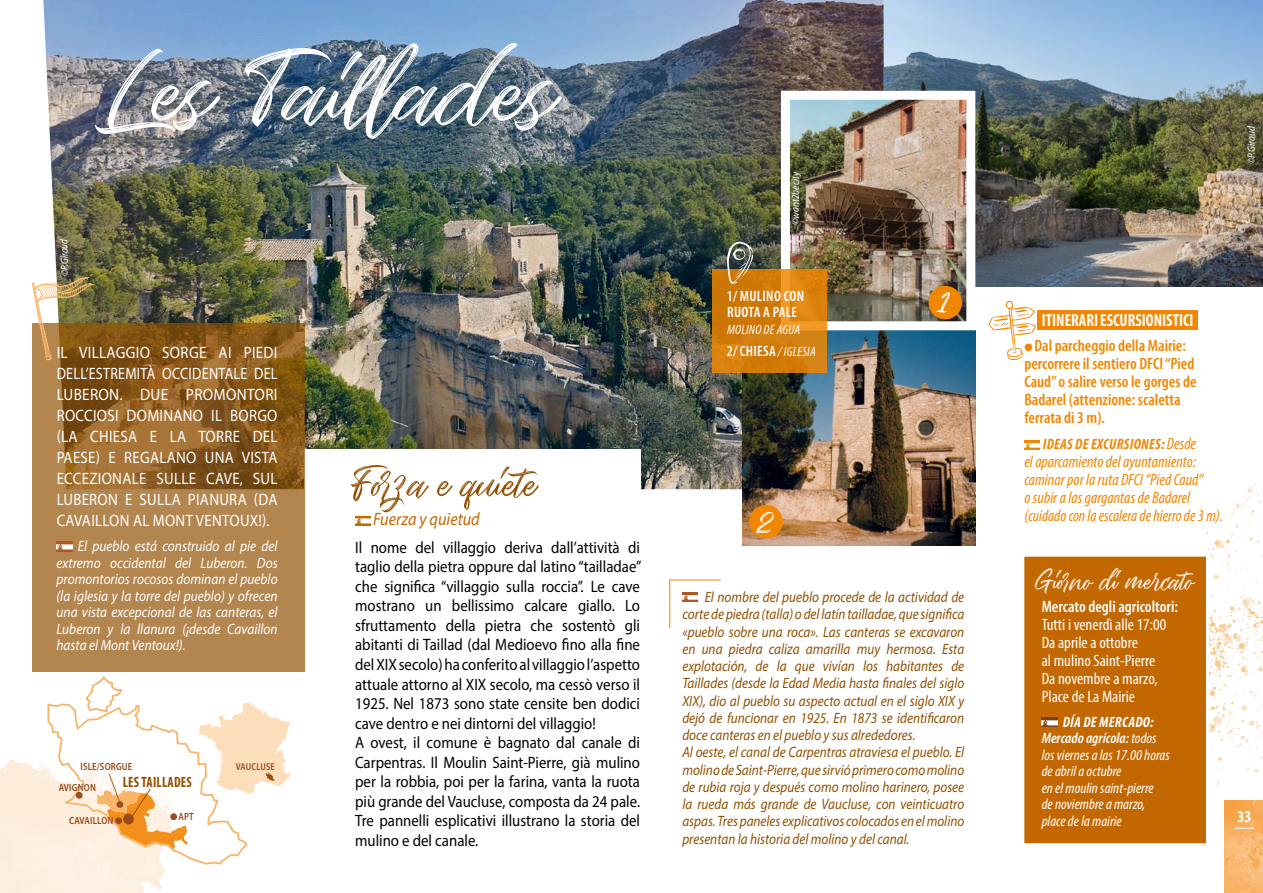
<style>
.page{position:relative;width:1263px;height:893px;background:#fff}
.page>*{position:absolute;margin:0;border:0;box-sizing:border-box;transform-origin:0 0}
.t1{font:36px "Seymore Script";color:#fff;scale:1.1 1}
.t2{font:30px "Seymore Script";color:#fff}
.t3{font:italic 18px "Myriad Pro";color:#c36800;scale:.9 1}
.t4{font:700 condensed 17.55px "Myriad Pro";color:#fff;scale:.93 1}
.t5{font:16.5px/19.5px "Myriad Pro";color:#000;scale:.9 1}
.t6{font:16.5px/21px "Myriad Pro";letter-spacing:.02em;color:#fff;text-align:justify;scale:.91 1}
.t7{font:italic condensed 16.5px/18px "Myriad Pro";color:#f18700}
.t8{font:600 condensed 16.5px/18px "Myriad Pro";color:#f18700}
.t9{font:condensed 16.5px/18px "Myriad Pro";color:#fff}
.t10{font:600 condensed 16.5px "Myriad Pro";color:#fff}
.t11{font:700 condensed 16.5px "Myriad Pro";color:#fff}
.t12{font:italic 15px/17.2px "Myriad Pro";color:#914f00;scale:.88 1}
.t13{font:italic 15px/16.5px "Myriad Pro";color:#fff;text-align:justify;scale:.89 1}
.t14{font:italic condensed 15px/16.5px "Myriad Pro";color:#fff}
.t15{font:600 condensed 15px/16.5px "Myriad Pro";letter-spacing:.02em;color:#fff}
.t16{font:italic 700 condensed 15px "Myriad Pro";letter-spacing:.02em;color:#f18700}
.t17{font:700 condensed 15px "Myriad Pro";letter-spacing:.02em;color:#914f00;scale:.9 1}
.t18{font:italic condensed 13.5px "Myriad Pro";letter-spacing:.02em;color:#fff}
.t19{font:600 semi-condensed 10.5px/21.6px "Myriad Pro";letter-spacing:.02em;color:#984b1c;scale:.9 1}
.t20{font:italic 10.5px "Myriad Pro";color:#fff;scale:.9 1}
.t21{font:600 semi-condensed 10.05px "Myriad Pro";letter-spacing:.02em;color:#984b1c;scale:.9 1}
.s1{font-weight:400;font-style:italic;font-size:13.5px}
.s2{font-weight:400;font-size:16.5px}
.s3{font-weight:700}
.s4{font-weight:600}
</style>
<div class="page">
<img style="left:1224px;top:801px;width:39px;height:92px">
<svg style="left:1235px;top:828px;width:19px;height:1px"></svg>
<img style="left:1206px;top:482px;width:57px;height:303px">
<img style="left:0;top:759px;width:165px;height:134px">
<img style="left:884px;top:0;width:379px;height:286px">
<img style="left:43px;top:0;width:841px;height:489px">
<div style="left:305px;top:450px;width:336px;height:123px;background:#fff"></div>
<img style="left:742px;top:330px;width:233px;height:216px">
<div style="left:749px;top:505px;width:34px;height:33px;background:#f18700;border-radius:50%"></div>
<img style="left:791px;top:101px;width:174px;height:219px">
<div style="left:781px;top:91px;width:194px;height:239px;border:9px solid #fff"></div>
<div style="left:928px;top:286px;width:34px;height:33px;background:#f18700;border-radius:50%"></div>
<svg style="left:712px;top:270px;width:115px;height:103px;background:#d67f0c"></svg>
<svg style="left:727px;top:242px;width:26px;height:42px"></svg>
<div style="left:1037px;top:310px;width:160px;height:19px;background:#f18700"></div>
<img style="left:1024px;top:440px;width:16px;height:9px">
<svg style="left:988px;top:300px;width:48px;height:61px"></svg>
<svg style="left:32px;top:323px;width:273px;height:348px;background:#a1733a"></svg>
<img style="left:57px;top:542px;width:15px;height:9px">
<svg style="left:32px;top:277px;width:62px;height:83px;background:#aa8f5e"></svg>
<img style="left:95px;top:43px;width:468px;height:96px">
<img style="left:355px;top:516px;width:16px;height:9px">
<svg style="left:669px;top:579px;width:52px;height:50px"></svg>
<svg style="left:47px;top:676px;width:244px;height:195px"></svg>
<svg style="left:351px;top:465px;width:188px;height:47px"></svg>
<div style="left:1021px;top:554px;width:188px;height:292px;background:#c36800;border:3px solid #fff"></div>
<img style="left:1042px;top:718px;width:15px;height:9px">
<p class="t20" style="left:59px;top:277px;width:44px;rotate:-92deg">©P.Giraud</p>
<p class="t6" style="left:57px;top:342px;width:244px">IL VILLAGGIO SORGE AI PIEDI DELL’ESTREMITÀ OCCIDENTALE DEL LUBERON. DUE PROMONTORI ROCCIOSI DOMINANO IL BORGO (LA CHIESA E LA TORRE DEL PAESE) E REGALANO UNA VISTA ECCEZIONALE SULLE CAVE, SUL LUBERON E SULLA PIANURA (DA CAVAILLON AL MONT VENTOUX!).</p>
<p class="t13" style="left:57px;top:537px;width:250px;text-indent:21px">El pueblo está construido al pie del extremo occidental del Luberon. Dos promontorios rocosos dominan el pueblo (la iglesia y la torre del pueblo) y ofrecen una vista excepcional de las canteras, el Luberon y la llanura (¡desde Cavaillon hasta el Mont Ventoux!).</p>
<p class="t5" style="left:355px;top:537px;width:319px">Il nome del villaggio deriva dall’attività di taglio della pietra oppure dal latino “tailladae” che significa “villaggio sulla roccia”. Le cave mostrano un bellissimo calcare giallo. Lo sfruttamento della pietra che sostentò gli abitanti di Taillad (dal Medioevo fino alla fine del XIX secolo) ha conferito al villaggio l’aspetto attuale attorno al XIX secolo, ma cessò verso il 1925. Nel 1873 sono state censite ben dodici cave dentro e nei dintorni del villaggio!<br>A ovest, il comune è bagnato dal canale di Carpentras. Il Moulin Saint-Pierre, già mulino per la robbia, poi per la farina, vanta la ruota più grande del Vaucluse, composta da 24 pale.<br>Tre pannelli esplicativi illustrano la storia del mulino e del canale.</p>
<p class="t3" style="left:373px;top:508px;width:120px">Fuerza y quietud</p>
<p class="t19" style="left:59px;top:755px;width:83px;text-indent:22px">ISLE/SORGUE<br>AVIGNON</p>
<p class="t21" style="left:236px;top:760px;width:45px">VAUCLUSE</p>
<p class="t17" style="left:123px;top:772px;width:78px">LES TAILLADES</p>
<p class="t19" style="left:178px;top:805px;width:19px">APT</p>
<p class="t19" style="left:69px;top:809px;width:51px">CAVAILLON</p>
<p class="t20" style="left:789px;top:225px;width:61px;rotate:-90deg">©want2becity</p>
<p class="t15" style="left:727px;top:287px;width:79px">1/ MULINO CON<br>RUOTA A PALE</p>
<p class="t18" style="left:727px;top:321px;width:75px">MOLINO DE AGUA</p>
<p class="t15" style="left:727px;top:343px;width:91px">2/ CHIESA <span class="s1">/ IGLESIA</span></p>
<h1 class="t1" style="left:757px;top:500px;width:17px">2</h1>
<h1 class="t1" style="left:940px;top:279px;width:11px">1</h1>
<p class="t12" style="left:682px;top:588px;width:322px;text-indent:22px">El nombre del pueblo procede de la actividad de corte de piedra (talla) o del latín tailladae, que significa «pueblo sobre una roca». Las canteras se excavaron en una piedra caliza amarilla muy hermosa. Esta explotación, de la que vivían los habitantes de Taillades (desde la Edad Media hasta finales del siglo XIX), dio al pueblo su aspecto actual en el siglo XIX y dejó de funcionar en 1925. En 1873 se identificaron doce canteras en el pueblo y sus alrededores.<br>Al oeste, el canal de Carpentras atraviesa el pueblo. El molino de Saint-Pierre, que sirvió primero como molino de rubia roja y después como molino harinero, posee la rueda más grande de Vaucluse, con veinticuatro aspas. Tres paneles explicativos colocados en el molino presentan la historia del molino y del canal.</p>
<p class="t20" style="left:1245px;top:164px;width:44px;rotate:-90deg">©P.Giraud</p>
<p class="t4" style="left:1042px;top:309px;width:165px">ITINERARI ESCURSIONISTICI</p>
<p class="t8" style="left:1024px;top:336px;width:174px">● Dal parcheggio della Mairie: percorrere il sentiero DFCI “Pied<br>Caud” o salire verso le gorges de<br>Badarel (attenzione: scaletta ferrata di 3 m).</p>
<p class="t16" style="left:1043px;top:435px;width:155px">IDEAS DE EXCURSIONES: <span class="s2">Desde</span></p>
<p class="t7" style="left:1024px;top:453px;width:200px">el aparcamiento del ayuntamiento: caminar por la ruta DFCI “Pied Caud“<br>o subir a las gargantas de Badarel (cuidado con la escalera de hierro de 3 m).</p>
<h2 class="t2" style="left:1035px;top:561px;width:159px">Giorno di mercato</h2>
<p class="t10" style="left:1042px;top:596px;width:138px">Mercato degli agricoltori:</p>
<p class="t9" style="left:1042px;top:615px;width:126px">Tutti i venerdì alle 17:00<br>Da aprile a ottobre<br>al mulino Saint-Pierre<br>Da novembre a marzo,<br>Place de La Mairie</p>
<p class="t14" style="left:1042px;top:713px;width:130px;text-indent:21px"><span class="s3">DÍA DE MERCADO:<br></span><span class="s4">Mercado agrícola:</span> todos los viernes a las 17.00 horas de abril a octubre<br>en el moulin saint-pierre<br>de noviembre a marzo, place de la mairie</p>
<p class="t11" style="left:1237px;top:806px;width:16px">33</p>
</div>
